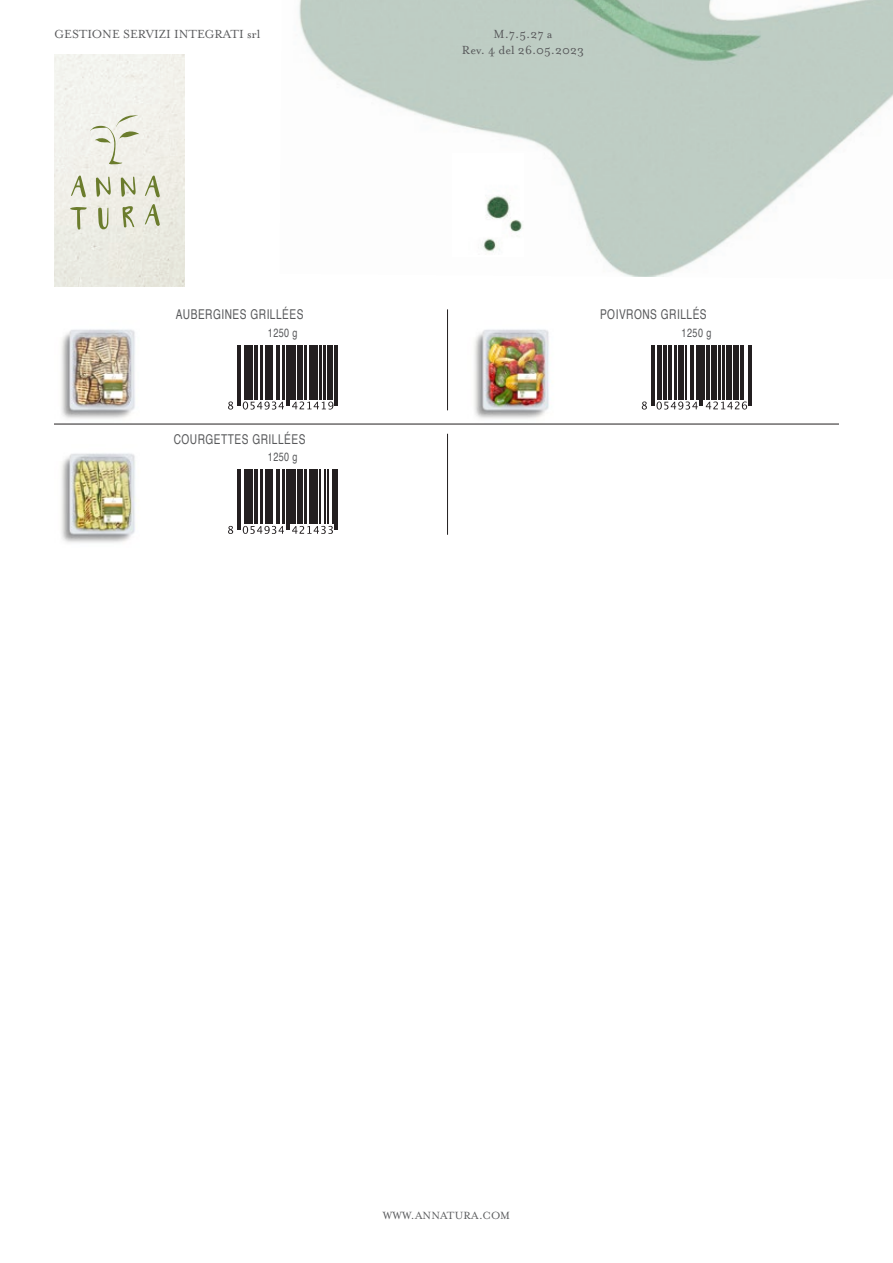
<style>
.page{position:relative;width:893px;height:1263px;background:#fff}
.page>*{position:absolute;margin:0;border:0;box-sizing:border-box;transform-origin:0 0}
.t1{font:13.5px/16.5px "Mrs Eaves OT";color:#57585a;text-align:center}
.t2{font:13.5px "Helvetica";letter-spacing:.05em;color:#57585a;scale:.75 1}
.t3{font:12px "Mrs Eaves OT";letter-spacing:.01em;color:#57585a}
.t4{font:12px "Helvetica";letter-spacing:.05em;color:#57585a;scale:.75 1}
</style>
<div class="page">
<img style="left:468px;top:329px;width:92px;height:95px">
<svg style="left:656px;top:401px;width:42px;height:9px"></svg>
<svg style="left:706px;top:401px;width:41px;height:9px"></svg>
<svg style="left:642px;top:401px;width:5px;height:9px"></svg>
<hr style="left:651px;top:345px;width:1px;height:60px;background:#231f20">
<hr style="left:653px;top:345px;width:1px;height:60px;background:#231f20">
<hr style="left:658px;top:345px;width:2px;height:55px;background:#231f20">
<hr style="left:661px;top:345px;width:1px;height:55px;background:#231f20">
<hr style="left:663px;top:345px;width:3px;height:55px;background:#231f20">
<hr style="left:668px;top:345px;width:1px;height:55px;background:#231f20">
<hr style="left:670px;top:345px;width:1px;height:55px;background:#231f20">
<hr style="left:674px;top:345px;width:3px;height:55px;background:#231f20">
<hr style="left:679px;top:345px;width:1px;height:55px;background:#231f20">
<hr style="left:681px;top:345px;width:3px;height:55px;background:#231f20">
<hr style="left:685px;top:345px;width:1px;height:55px;background:#231f20">
<hr style="left:690px;top:345px;width:1px;height:55px;background:#231f20">
<hr style="left:692px;top:345px;width:1px;height:55px;background:#231f20">
<hr style="left:697px;top:345px;width:2px;height:55px;background:#231f20">
<hr style="left:700px;top:345px;width:1px;height:60px;background:#231f20">
<hr style="left:702px;top:345px;width:1px;height:60px;background:#231f20">
<hr style="left:704px;top:345px;width:1px;height:55px;background:#231f20">
<hr style="left:706px;top:345px;width:3px;height:55px;background:#231f20">
<hr style="left:711px;top:345px;width:2px;height:55px;background:#231f20">
<hr style="left:714px;top:345px;width:3px;height:55px;background:#231f20">
<hr style="left:719px;top:345px;width:2px;height:55px;background:#231f20">
<hr style="left:723px;top:345px;width:2px;height:55px;background:#231f20">
<hr style="left:726px;top:345px;width:1px;height:55px;background:#231f20">
<hr style="left:728px;top:345px;width:3px;height:55px;background:#231f20">
<hr style="left:733px;top:345px;width:2px;height:55px;background:#231f20">
<hr style="left:736px;top:345px;width:3px;height:55px;background:#231f20">
<hr style="left:741px;top:345px;width:1px;height:55px;background:#231f20">
<hr style="left:743px;top:345px;width:1px;height:55px;background:#231f20">
<hr style="left:748px;top:345px;width:1px;height:60px;background:#231f20">
<hr style="left:750px;top:345px;width:1px;height:60px;background:#231f20">
<img style="left:54px;top:329px;width:92px;height:95px">
<svg style="left:243px;top:401px;width:41px;height:9px"></svg>
<svg style="left:292px;top:401px;width:41px;height:9px"></svg>
<svg style="left:228px;top:401px;width:5px;height:9px"></svg>
<hr style="left:238px;top:345px;width:1px;height:60px;background:#231f20">
<hr style="left:240px;top:345px;width:1px;height:60px;background:#231f20">
<hr style="left:244px;top:345px;width:2px;height:55px;background:#231f20">
<hr style="left:247px;top:345px;width:1px;height:55px;background:#231f20">
<hr style="left:249px;top:345px;width:3px;height:55px;background:#231f20">
<hr style="left:254px;top:345px;width:1px;height:55px;background:#231f20">
<hr style="left:257px;top:345px;width:1px;height:55px;background:#231f20">
<hr style="left:261px;top:345px;width:2px;height:55px;background:#231f20">
<hr style="left:265px;top:345px;width:1px;height:55px;background:#231f20">
<hr style="left:267px;top:345px;width:3px;height:55px;background:#231f20">
<hr style="left:271px;top:345px;width:1px;height:55px;background:#231f20">
<hr style="left:277px;top:345px;width:1px;height:55px;background:#231f20">
<hr style="left:279px;top:345px;width:1px;height:55px;background:#231f20">
<hr style="left:283px;top:345px;width:2px;height:55px;background:#231f20">
<hr style="left:286px;top:345px;width:1px;height:60px;background:#231f20">
<hr style="left:288px;top:345px;width:1px;height:60px;background:#231f20">
<hr style="left:290px;top:345px;width:1px;height:55px;background:#231f20">
<hr style="left:292px;top:345px;width:3px;height:55px;background:#231f20">
<hr style="left:298px;top:345px;width:2px;height:55px;background:#231f20">
<hr style="left:301px;top:345px;width:2px;height:55px;background:#231f20">
<hr style="left:305px;top:345px;width:2px;height:55px;background:#231f20">
<hr style="left:309px;top:345px;width:2px;height:55px;background:#231f20">
<hr style="left:312px;top:345px;width:1px;height:55px;background:#231f20">
<hr style="left:314px;top:345px;width:4px;height:55px;background:#231f20">
<hr style="left:320px;top:345px;width:2px;height:55px;background:#231f20">
<hr style="left:324px;top:345px;width:2px;height:55px;background:#231f20">
<hr style="left:327px;top:345px;width:3px;height:55px;background:#231f20">
<hr style="left:331px;top:345px;width:1px;height:55px;background:#231f20">
<hr style="left:334px;top:345px;width:1px;height:60px;background:#231f20">
<hr style="left:336px;top:345px;width:1px;height:60px;background:#231f20">
<img style="left:299px;top:0;width:594px;height:277px">
<img style="left:453px;top:153px;width:70px;height:103px">
<img style="left:54px;top:54px;width:130px;height:232px">
<svg style="left:96px;top:176px;width:15px;height:21px"></svg>
<svg style="left:98px;top:207px;width:10px;height:23px"></svg>
<svg style="left:71px;top:175px;width:15px;height:22px"></svg>
<svg style="left:70px;top:206px;width:17px;height:24px"></svg>
<svg style="left:90px;top:114px;width:49px;height:51px;background:#e4e5d9"></svg>
<svg style="left:145px;top:175px;width:15px;height:22px"></svg>
<svg style="left:145px;top:204px;width:15px;height:22px"></svg>
<svg style="left:121px;top:176px;width:15px;height:21px"></svg>
<svg style="left:122px;top:205px;width:12px;height:23px"></svg>
<hr style="left:54px;top:424px;width:785px;height:1px;background:#231f20">
<hr style="left:447px;top:309px;width:1px;height:101px;background:#231f20">
<hr style="left:447px;top:434px;width:1px;height:101px;background:#231f20">
<img style="left:61px;top:453px;width:74px;height:90px">
<svg style="left:243px;top:526px;width:41px;height:8px"></svg>
<svg style="left:292px;top:526px;width:41px;height:8px"></svg>
<svg style="left:228px;top:526px;width:5px;height:8px"></svg>
<hr style="left:238px;top:470px;width:1px;height:60px;background:#231f20">
<hr style="left:240px;top:470px;width:1px;height:60px;background:#231f20">
<hr style="left:244px;top:470px;width:2px;height:54px;background:#231f20">
<hr style="left:247px;top:470px;width:1px;height:54px;background:#231f20">
<hr style="left:249px;top:470px;width:3px;height:54px;background:#231f20">
<hr style="left:254px;top:470px;width:1px;height:54px;background:#231f20">
<hr style="left:257px;top:470px;width:1px;height:54px;background:#231f20">
<hr style="left:261px;top:470px;width:2px;height:54px;background:#231f20">
<hr style="left:265px;top:470px;width:1px;height:54px;background:#231f20">
<hr style="left:267px;top:470px;width:3px;height:54px;background:#231f20">
<hr style="left:271px;top:470px;width:1px;height:54px;background:#231f20">
<hr style="left:277px;top:470px;width:1px;height:54px;background:#231f20">
<hr style="left:279px;top:470px;width:1px;height:54px;background:#231f20">
<hr style="left:283px;top:470px;width:2px;height:54px;background:#231f20">
<hr style="left:286px;top:470px;width:1px;height:60px;background:#231f20">
<hr style="left:288px;top:470px;width:1px;height:60px;background:#231f20">
<hr style="left:290px;top:470px;width:1px;height:54px;background:#231f20">
<hr style="left:292px;top:470px;width:3px;height:54px;background:#231f20">
<hr style="left:298px;top:470px;width:2px;height:54px;background:#231f20">
<hr style="left:301px;top:470px;width:2px;height:54px;background:#231f20">
<hr style="left:305px;top:470px;width:2px;height:54px;background:#231f20">
<hr style="left:309px;top:470px;width:2px;height:54px;background:#231f20">
<hr style="left:312px;top:470px;width:1px;height:54px;background:#231f20">
<hr style="left:314px;top:470px;width:4px;height:54px;background:#231f20">
<hr style="left:320px;top:470px;width:1px;height:54px;background:#231f20">
<hr style="left:325px;top:470px;width:1px;height:54px;background:#231f20">
<hr style="left:327px;top:470px;width:1px;height:54px;background:#231f20">
<hr style="left:332px;top:470px;width:1px;height:54px;background:#231f20">
<hr style="left:334px;top:470px;width:1px;height:60px;background:#231f20">
<hr style="left:336px;top:470px;width:1px;height:60px;background:#231f20">
<p class="t1" style="left:54px;top:25px;width:208px">GESTIONE SERVIZI INTEGRATI srl</p>
<p class="t2" style="left:176px;top:304px;width:172px">AUBERGINES GRILLÉES</p>
<p class="t4" style="left:268px;top:323px;width:41px">1250 g</p>
<p class="t2" style="left:174px;top:428px;width:177px">COURGETTES GRILLÉES</p>
<p class="t4" style="left:268px;top:448px;width:41px">1250 g</p>
<p class="t1" style="left:462px;top:25px;width:124px">M.7.5.27 a<br>Rev. 4 del 26.05.2023</p>
<p class="t2" style="left:600px;top:304px;width:144px">POIVRONS GRILLÉS</p>
<p class="t4" style="left:682px;top:323px;width:41px">1250 g</p>
<p class="t3" style="left:383px;top:1208px;width:129px">WWW.ANNATURA.COM</p>
</div>
